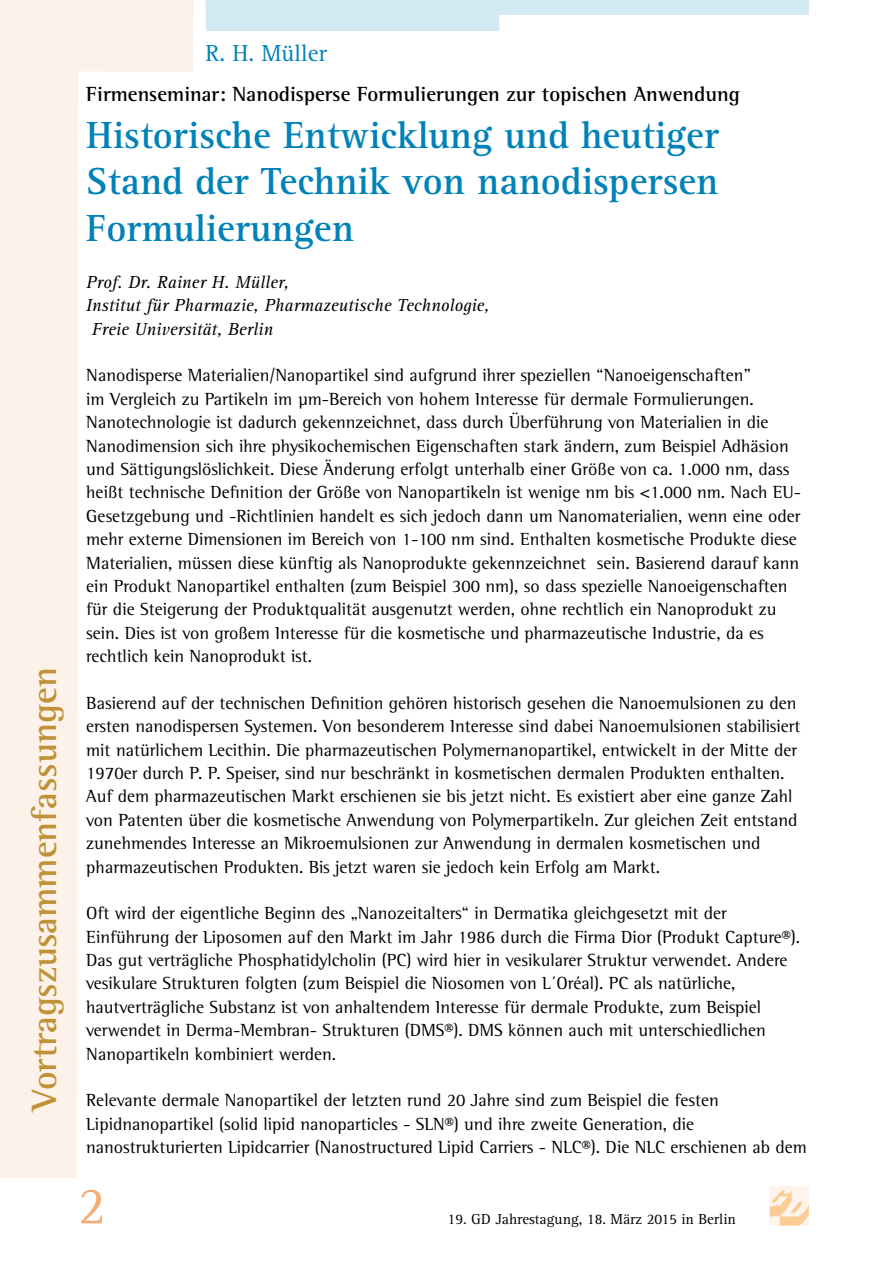
<style>
.page{position:relative;width:893px;height:1263px;background:#fff}
.page>*{position:absolute;margin:0;border:0;box-sizing:border-box;transform-origin:0 0}
.t1{font:54px "Agfa Rotis Serif";color:#f5ac75}
.t2{font:700 39px/46.8px "Agfa Rotis Serif";color:#0082b8;text-align:justify}
.t3{font:700 36px "Agfa Rotis Semi Serif";color:#bf9237}
.t4{font:24px "Agfa Rotis Serif";color:#0082b8}
.t5{font:700 21px "Agfa Rotis Semi Serif";color:#000}
.t6{font:18px/23.4px "Agfa Rotis Semi Serif";color:#000}
.t7{font:italic 18px "Agfa Rotis Serif";color:#000}
.t8{font:15px "Agfa Rotis Serif";color:#000}
</style>
<div class="page">
<div style="left:770px;top:1186px;width:39px;height:39px;background:#fef4eb"></div>
<svg style="left:770px;top:1190px;width:39px;height:35px"></svg>
<svg style="left:0;top:0;width:194px;height:1178px"></svg>
<div style="left:0;top:0;width:193px;height:17px;background:#fcf2ea"></div>
<svg style="left:206px;top:0;width:603px;height:31px"></svg>
<h3 class="t3" style="left:23px;top:1111px;width:445px;rotate:-90deg">Vortragszusammenfassungen</h3>
<h3 class="t4" style="left:205px;top:39px;width:123px">R. H. Müller</h3>
<p class="t5" style="left:86px;top:81px;width:655px">Firmenseminar: Nanodisperse Formulierungen zur topischen Anwendung</p>
<h2 class="t2" style="left:86px;top:112px;width:634px">Historische Entwicklung und heutiger Stand der Technik von nanodispersen Formulierungen</h2>
<p class="t7" style="left:86px;top:272px;width:204px">Prof. Dr. Rainer H. Müller,</p>
<p class="t7" style="left:86px;top:295px;width:404px">Institut für Pharmazie, Pharmazeutische Technologie,</p>
<p class="t7" style="left:92px;top:319px;width:183px">Freie Universität, Berlin</p>
<p class="t6" style="left:86px;top:364px;width:716px">Nanodisperse Materialien/Nanopartikel sind aufgrund ihrer speziellen “Nanoeigenschaften”<br>im Vergleich zu Partikeln im µm-Bereich von hohem Interesse für dermale Formulierungen.<br>Nanotechnologie ist dadurch gekennzeichnet, dass durch Überführung von Materialien in die Nanodimension sich ihre physikochemischen Eigenschaften stark ändern, zum Beispiel Adhäsion und Sättigungslöslichkeit. Diese Änderung erfolgt unterhalb einer Größe von ca. 1.000 nm, dass heißt technische Definition der Größe von Nanopartikeln ist wenige nm bis &lt;1.000 nm. Nach EU-Gesetzgebung und -Richtlinien handelt es sich jedoch dann um Nanomaterialien, wenn eine oder mehr externe Dimensionen im Bereich von 1-100 nm sind. Enthalten kosmetische Produkte diese Materialien, müssen diese künftig als Nanoprodukte gekennzeichnet sein. Basierend darauf kann ein Produkt Nanopartikel enthalten (zum Beispiel 300 nm), so dass spezielle Nanoeigenschaften für die Steigerung der Produktqualität ausgenutzt werden, ohne rechtlich ein Nanoprodukt zu sein. Dies ist von großem Interesse für die kosmetische und pharmazeutische Industrie, da es rechtlich kein Nanoprodukt ist.</p>
<p class="t6" style="left:86px;top:691px;width:715px">Basierend auf der technischen Definition gehören historisch gesehen die Nanoemulsionen zu den ersten nanodispersen Systemen. Von besonderem Interesse sind dabei Nanoemulsionen stabilisiert mit natürlichem Lecithin. Die pharmazeutischen Polymernanopartikel, entwickelt in der Mitte der 1970er durch P. P. Speiser, sind nur beschränkt in kosmetischen dermalen Produkten enthalten.<br>Auf dem pharmazeutischen Markt erschienen sie bis jetzt nicht. Es existiert aber eine ganze Zahl von Patenten über die kosmetische Anwendung von Polymerpartikeln. Zur gleichen Zeit entstand zunehmendes Interesse an Mikroemulsionen zur Anwendung in dermalen kosmetischen und pharmazeutischen Produkten. Bis jetzt waren sie jedoch kein Erfolg am Markt.</p>
<p class="t6" style="left:86px;top:901px;width:715px">Oft wird der eigentliche Beginn des „Nanozeitalters“ in Dermatika gleichgesetzt mit der Einführung der Liposomen auf den Markt im Jahr 1986 durch die Firma Dior (Produkt Capture®).<br>Das gut verträgliche Phosphatidylcholin (PC) wird hier in vesikularer Struktur verwendet. Andere vesikulare Strukturen folgten (zum Beispiel die Niosomen von L´Oréal). PC als natürliche, hautverträgliche Substanz ist von anhaltendem Interesse für dermale Produkte, zum Beispiel verwendet in Derma-Membran- Strukturen (DMS®). DMS können auch mit unterschiedlichen Nanopartikeln kombiniert werden.</p>
<p class="t6" style="left:86px;top:1088px;width:722px">Relevante dermale Nanopartikel der letzten rund 20 Jahre sind zum Beispiel die festen<br>Lipidnanopartikel (solid lipid nanoparticles - SLN®) und ihre zweite Generation, die nanostrukturierten Lipidcarrier (Nanostructured Lipid Carriers - NLC®). Die NLC erschienen ab dem</p>
<h1 class="t1" style="left:78px;top:1175px;width:30px">2</h1>
<p class="t8" style="left:448px;top:1210px;width:290px">19. GD Jahrestagung, 18. März 2015 in Berlin</p>
</div>
